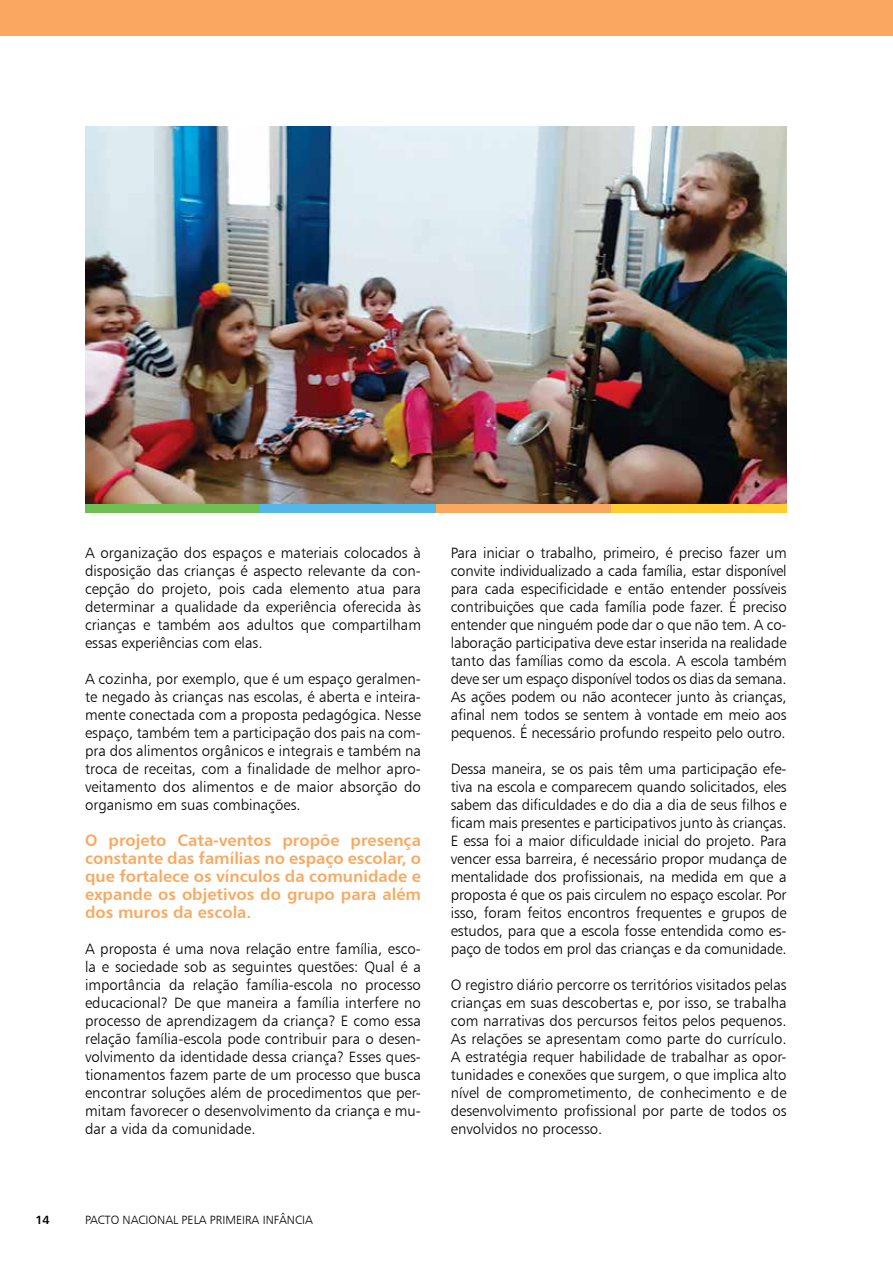
<style>
.page{position:relative;width:893px;height:1263px;background:#fff}
.page>*{position:absolute;margin:0;border:0;box-sizing:border-box;transform-origin:0 0}
.t1{font:16.5px/18px "Humanist 777 BT Bold B";color:#faa85f;text-align:justify}
.t2{font:15px/18px "Humanist 777 BT Light B";color:#000;text-align:justify}
.t3{font:12px "Humanist 777 BT Light B";color:#000}
.t4{font:12px "Humanist 777 BT Bold B";color:#000}
</style>
<div class="page">
<div style="left:0;top:0;width:893px;height:36px;background:#faa85f"></div>
<img style="left:85px;top:126px;width:702px;height:378px">
<div style="left:85px;top:504px;width:175px;height:9px;background:#70bf54"></div>
<div style="left:260px;top:504px;width:176px;height:9px;background:#53b7e8"></div>
<div style="left:436px;top:504px;width:175px;height:9px;background:#faa85f"></div>
<div style="left:611px;top:504px;width:176px;height:9px;background:#ffcc31"></div>
<p class="t2" style="left:85px;top:544px;width:337px">A organização dos espaços e materiais colocados à disposição das crianças é aspecto relevante da con&shy;cepção do projeto, pois cada elemento atua para determinar a qualidade da experiência oferecida às crianças e também aos adultos que compartilham essas experiências com elas.</p>
<p class="t2" style="left:85px;top:670px;width:337px">A cozinha, por exemplo, que é um espaço geralmen&shy;te negado às crianças nas escolas, é aberta e inteira&shy;mente conectada com a proposta pedagógica. Nesse espaço, também tem a participação dos pais na com&shy;pra dos alimentos orgânicos e integrais e também na troca de receitas, com a finalidade de melhor apro&shy;veitamento dos alimentos e de maior absorção do organismo em suas combinações.</p>
<p class="t1" style="left:85px;top:831px;width:337px">O projeto Cata-ventos propõe presença constante das famílias no espaço escolar, o que fortalece os vínculos da comunidade e expande os objetivos do grupo para além dos muros da escola.</p>
<p class="t2" style="left:85px;top:940px;width:337px">A proposta é uma nova relação entre família, esco&shy;la e sociedade sob as seguintes questões: Qual é a importância da relação família-escola no processo educacional? De que maneira a família interfere no processo de aprendizagem da criança? E como essa relação família-escola pode contribuir para o desen&shy;volvimento da identidade dessa criança? Esses ques&shy;tionamentos fazem parte de um processo que busca encontrar soluções além de procedimentos que per&shy;mitam favorecer o desenvolvimento da criança e mu&shy;dar a vida da comunidade.</p>
<p class="t4" style="left:35px;top:1212px;width:16px">14</p>
<p class="t3" style="left:85px;top:1212px;width:229px">PACTO NACIONAL PELA PRIMEIRA INFÂNCIA</p>
<p class="t2" style="left:451px;top:544px;width:337px">Para iniciar o trabalho, primeiro, é preciso fazer um convite individualizado a cada família, estar disponível para cada especificidade e então entender possíveis contribuições que cada família pode fazer. É preciso entender que ninguém pode dar o que não tem. A co&shy;laboração participativa deve estar inserida na realidade tanto das famílias como da escola. A escola também deve ser um espaço disponível todos os dias da semana.<br>As ações podem ou não acontecer junto às crianças, afinal nem todos se sentem à vontade em meio aos pequenos. É necessário profundo respeito pelo outro.</p>
<p class="t2" style="left:451px;top:760px;width:337px">Dessa maneira, se os pais têm uma participação efe&shy;tiva na escola e comparecem quando solicitados, eles sabem das dificuldades e do dia a dia de seus filhos e ficam mais presentes e participativos junto às crianças.<br>E essa foi a maior dificuldade inicial do projeto. Para vencer essa barreira, é necessário propor mudança de mentalidade dos profissionais, na medida em que a proposta é que os pais circulem no espaço escolar. Por isso, foram feitos encontros frequentes e grupos de estudos, para que a escola fosse entendida como es&shy;paço de todos em prol das crianças e da comunidade.</p>
<p class="t2" style="left:451px;top:976px;width:337px">O registro diário percorre os territórios visitados pelas crianças em suas descobertas e, por isso, se trabalha com narrativas dos percursos feitos pelos pequenos.<br>As relações se apresentam como parte do currículo.<br>A estratégia requer habilidade de trabalhar as opor&shy;tunidades e conexões que surgem, o que implica alto nível de comprometimento, de conhecimento e de desenvolvimento profissional por parte de todos os envolvidos no processo.</p>
</div>
